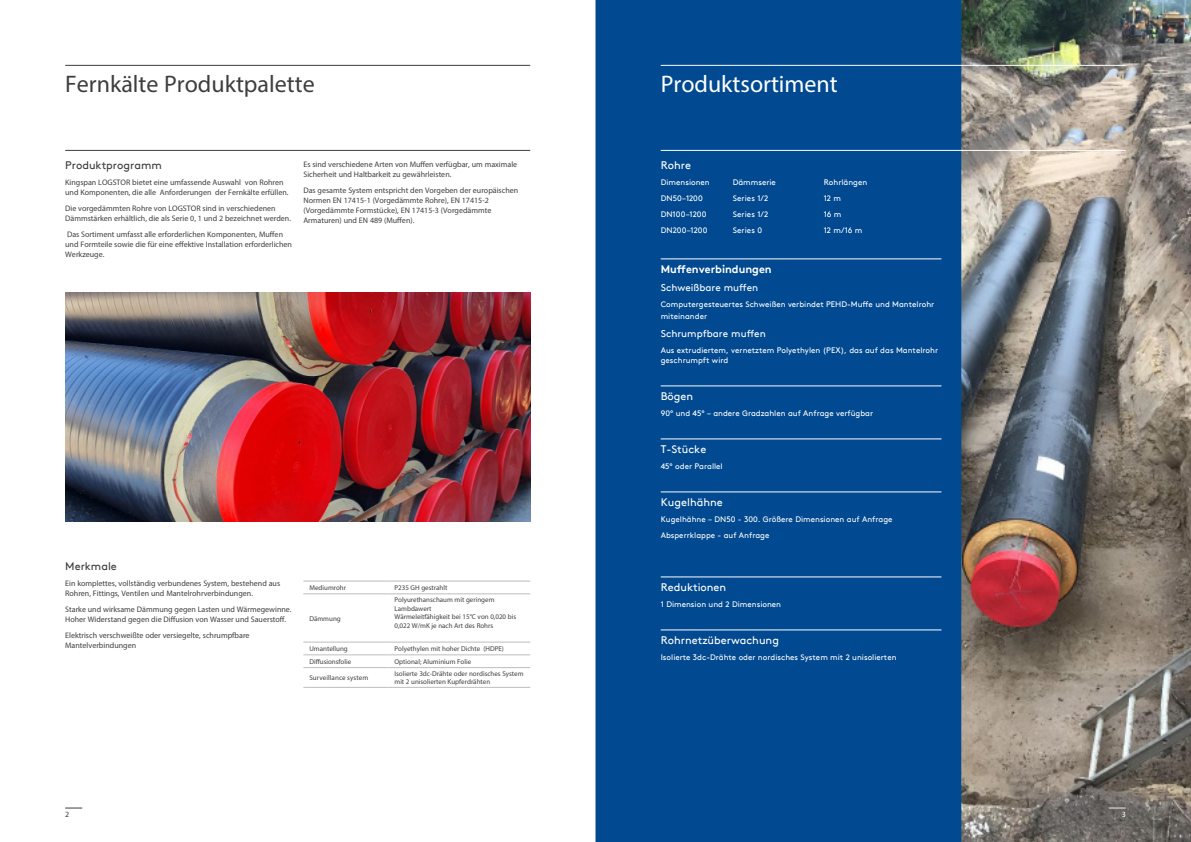
<style>
.page{position:relative;width:1191px;height:842px;background:#fff}
.page>*{position:absolute;margin:0;border:0;box-sizing:border-box;transform-origin:0 0}
.Internal__Main_Page{font:24px "Myriad Pro";color:#3e3e3f}
.Internal__Main_Page-2{font:24px "Myriad Pro";color:#fff}
.t1{font:11px "Kingspan Brown TT";color:#fff}
.t2{font:11px "Kingspan Brown TT";color:#3e3e3f}
.t3{font:700 11px "Kingspan Brown TT";color:#fff}
.t4{font:10px "Kingspan Brown TT";color:#fff}
.t5{font:8px/10px "Myriad Pro";color:#3e3e3f}
.t6{font:8px/12px "Kingspan Brown TT";color:#fff}
.t7{font:8px "Myriad Pro";color:#fff}
.t8{font:7px/8.5px "Myriad Pro";color:#3e3e3f}
</style>
<div class="page">
<svg style="left:65px;top:808px;width:17px;height:1px"></svg>
<img style="left:961px;top:0;width:230px;height:842px">
<img style="left:65px;top:293px;width:465px;height:229px">
<div style="left:595px;top:0;width:366px;height:842px;background:#014990"></div>
<hr style="left:660px;top:150px;width:465px;height:1px;background:#fff">
<hr style="left:65px;top:150px;width:465px;height:1px;background:#3e3e3f">
<hr style="left:660px;top:65px;width:465px;height:1px;background:#fff">
<hr style="left:65px;top:65px;width:465px;height:1px;background:#3e3e3f">
<hr style="left:660px;top:259px;width:281px;height:1px;background:#fff">
<hr style="left:660px;top:386px;width:281px;height:1px;background:#fff">
<hr style="left:660px;top:439px;width:281px;height:1px;background:#fff">
<hr style="left:660px;top:492px;width:281px;height:1px;background:#fff">
<hr style="left:660px;top:577px;width:281px;height:1px;background:#fff">
<hr style="left:660px;top:630px;width:281px;height:1px;background:#fff">
<hr style="left:303px;top:581px;width:85px;height:1px;background:#bcbdc0">
<hr style="left:388px;top:581px;width:142px;height:1px;background:#bcbdc0">
<hr style="left:303px;top:594px;width:85px;height:1px;background:#bcbdc0">
<hr style="left:388px;top:594px;width:142px;height:1px;background:#bcbdc0">
<hr style="left:303px;top:642px;width:85px;height:1px;background:#bcbdc0">
<hr style="left:388px;top:642px;width:142px;height:1px;background:#bcbdc0">
<hr style="left:303px;top:655px;width:85px;height:1px;background:#bcbdc0">
<hr style="left:388px;top:655px;width:142px;height:1px;background:#bcbdc0">
<hr style="left:303px;top:667px;width:85px;height:1px;background:#bcbdc0">
<hr style="left:388px;top:667px;width:142px;height:1px;background:#bcbdc0">
<hr style="left:303px;top:687px;width:85px;height:1px;background:#bcbdc0">
<hr style="left:388px;top:687px;width:142px;height:1px;background:#bcbdc0">
<svg style="left:1108px;top:808px;width:17px;height:1px"></svg>
<p class="Internal__Main_Page" style="left:65px;top:69px;width:251px">Fernkälte Produktpalette</p>
<p class="Internal__Main_Page-2" style="left:660px;top:69px;width:179px">Produktsortiment</p>
<p class="t2" style="left:65px;top:157px;width:98px">Produktprogramm</p>
<p class="t5" style="left:65px;top:177px;width:225px">Kingspan LOGSTOR bietet eine umfassende Auswahl von Rohren und Komponenten, die alle Anforderungen der Fernkälte erfüllen.</p>
<p class="t5" style="left:65px;top:203px;width:227px">Die vorgedämmten Rohre von LOGSTOR sind in verschiedenen<br>Dämmstärken erhältlich, die als Serie 0, 1 und 2 bezeichnet werden.</p>
<p class="t5" style="left:65px;top:229px;width:228px">Das Sortiment umfasst alle erforderlichen Komponenten, Muffen und Formteile sowie die für eine effektive Installation erforderlichen<br>Werkzeuge.</p>
<p class="t5" style="left:303px;top:159px;width:215px">Es sind verschiedene Arten von Muffen verfügbar, um maximale<br>Sicherheit und Haltbarkeit zu gewährleisten.</p>
<p class="t5" style="left:303px;top:185px;width:216px">Das gesamte System entspricht den Vorgeben der europäischen Normen EN 17415-1 (Vorgedämmte Rohre), EN 17415-2 (Vorgedämmte Formstücke), EN 17415-3 (Vorgedämmte Armaturen) und EN 489 (Muffen).</p>
<p class="t2" style="left:65px;top:558px;width:53px">Merkmale</p>
<p class="t5" style="left:65px;top:578px;width:216px">Ein komplettes, vollständig verbundenes System, bestehend aus<br>Rohren, Fittings, Ventilen und Mantelrohrverbindungen.</p>
<p class="t5" style="left:65px;top:604px;width:228px">Starke und wirksame Dämmung gegen Lasten und Wärmegewinne.<br>Hoher Widerstand gegen die Diffusion von Wasser und Sauerstoff.</p>
<p class="t5" style="left:65px;top:630px;width:186px">Elektrisch verschweißte oder versiegelte, schrumpfbare<br>Mantelverbindungen</p>
<p class="t8" style="left:309px;top:583px;width:38px">Mediumrohr</p>
<p class="t8" style="left:394px;top:583px;width:54px">P235 GH gestrahlt</p>
<p class="t8" style="left:309px;top:614px;width:33px">Dämmung</p>
<p class="t8" style="left:394px;top:595px;width:123px">Polyurethanschaum mit geringem<br>Lambdawert<br>Wärmeleitfähigkeit bei 15°C von 0,020 bis<br>0,022 W/mK je nach Art des Rohrs</p>
<p class="t8" style="left:309px;top:644px;width:40px">Umantellung</p>
<p class="t8" style="left:394px;top:644px;width:111px">Polyethylen mit hoher Dichte (HDPE)</p>
<p class="t8" style="left:309px;top:657px;width:43px">Diffusionsfolie</p>
<p class="t8" style="left:394px;top:657px;width:78px">Optional; Aluminium Folie</p>
<p class="t8" style="left:309px;top:673px;width:60px">Surveillance system</p>
<p class="t8" style="left:394px;top:669px;width:131px">Isolierte 3dc-Drähte oder nordisches System mit 2 unisolierten Kupferdrähten</p>
<p class="t5" style="left:65px;top:809px;width:6px">2</p>
<p class="t1" style="left:660px;top:157px;width:32px">Rohre</p>
<p class="t6" style="left:660px;top:176px;width:51px">Dimensionen</p>
<p class="t6" style="left:732px;top:176px;width:45px">Dämmserie</p>
<p class="t6" style="left:823px;top:176px;width:45px">Rohrlängen</p>
<p class="t6" style="left:660px;top:192px;width:44px">DN50–1200</p>
<p class="t6" style="left:732px;top:192px;width:37px">Series 1/2</p>
<p class="t6" style="left:823px;top:192px;width:19px">12 m</p>
<p class="t6" style="left:660px;top:208px;width:47px">DN100–1200</p>
<p class="t6" style="left:732px;top:208px;width:37px">Series 1/2</p>
<p class="t6" style="left:823px;top:208px;width:19px">16 m</p>
<p class="t6" style="left:660px;top:224px;width:48px">DN200–1200</p>
<p class="t6" style="left:732px;top:224px;width:31px">Series 0</p>
<p class="t6" style="left:823px;top:224px;width:40px">12 m/16 m</p>
<p class="t3" style="left:660px;top:260px;width:112px">Muffenverbindungen</p>
<p class="t4" style="left:660px;top:279px;width:99px">Schweißbare muffen</p>
<p class="t6" style="left:660px;top:297px;width:275px">Computergesteuertes Schweißen verbindet PEHD-Muffe und Mantelrohr miteinander</p>
<p class="t4" style="left:660px;top:325px;width:107px">Schrumpfbare muffen</p>
<p class="t6" style="left:660px;top:344px;width:279px;line-height:10px">Aus extrudiertem, vernetztem Polyethylen (PEX), das auf das Mantelrohr geschrumpft wird</p>
<p class="t1" style="left:660px;top:387px;width:34px">Bögen</p>
<p class="t6" style="left:660px;top:406px;width:214px">90° und 45° – andere Gradzahlen auf Anfrage verfügbar</p>
<p class="t1" style="left:660px;top:440px;width:47px">T-Stücke</p>
<p class="t6" style="left:660px;top:459px;width:64px">45° oder Parallel</p>
<p class="t1" style="left:660px;top:493px;width:64px">Kugelhähne</p>
<p class="t6" style="left:660px;top:512px;width:233px">Kugelhähne – DN50 - 300. Größere Dimensionen auf Anfrage</p>
<p class="t6" style="left:660px;top:528px;width:110px">Absperrklappe - auf Anfrage</p>
<p class="t1" style="left:660px;top:578px;width:67px">Reduktionen</p>
<p class="t6" style="left:660px;top:597px;width:122px">1 Dimension und 2 Dimensionen</p>
<p class="t1" style="left:660px;top:631px;width:120px">Rohrnetzüberwachung</p>
<p class="t6" style="left:660px;top:650px;width:237px">Isolierte 3dc-Drähte oder nordisches System mit 2 unisolierten</p>
<p class="t7" style="left:1121px;top:809px;width:6px">3</p>
</div>
